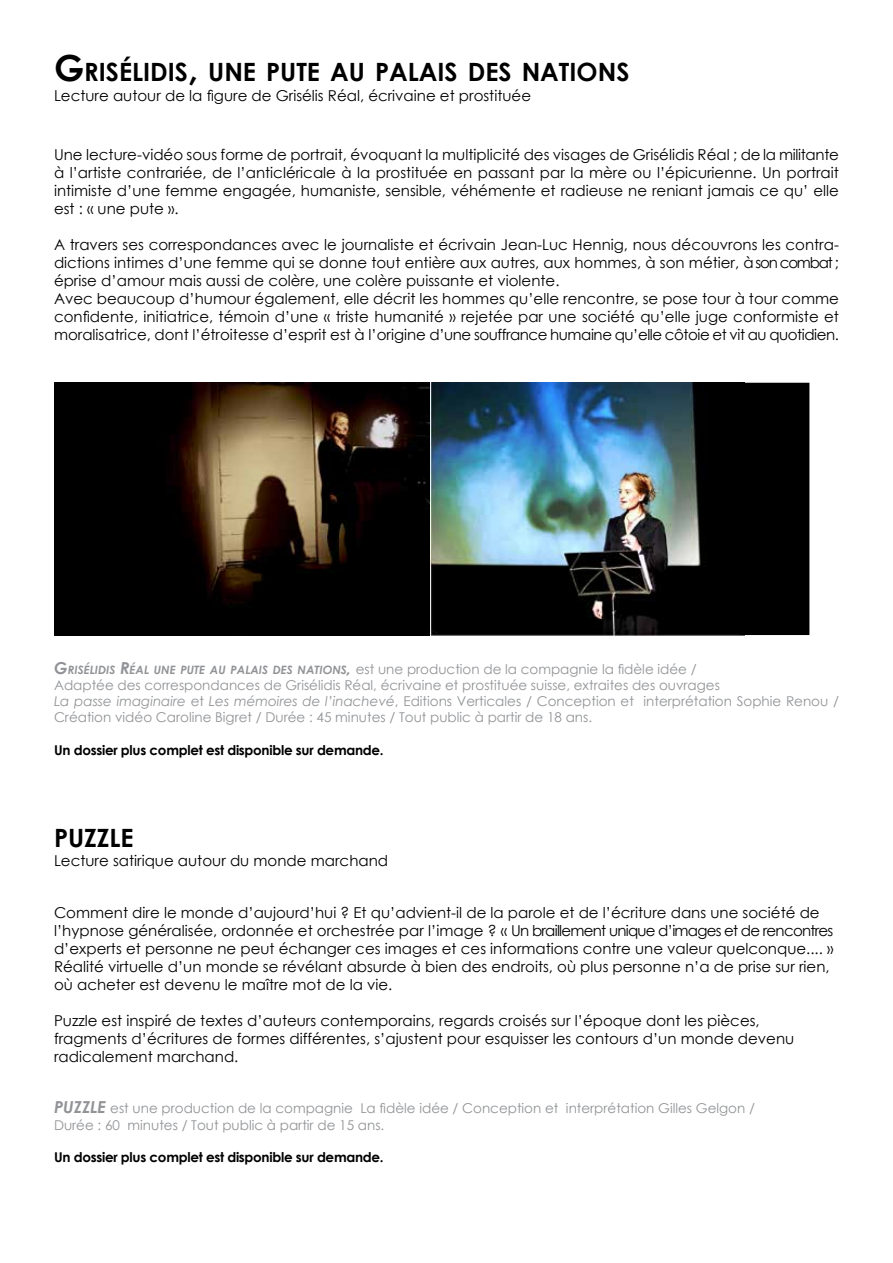
<style>
.page{position:relative;width:893px;height:1263px;background:#fff}
.page>*{position:absolute;margin:0;border:0;box-sizing:border-box;transform-origin:0 0}
.t1{font:700 25.2px "Century Gothic";color:#000}
.t2{font:15px/18px "Century Gothic";color:#000}
.t3{font:13.5px/16.2px "Century Gothic";color:#919396}
.t4{font:700 13.5px "Century Gothic";letter-spacing:-.02em;color:#000}
.s1{font-size:36px}
.s2{font-weight:700;font-style:italic;font-size:16.5px}
.s3{font-weight:700;font-style:italic;font-size:11.55px}
.s4{font-style:italic}
</style>
<div class="page">
<img style="left:54px;top:383px;width:686px;height:252px">
<div style="left:741px;top:383px;width:68px;height:251px;background:#000"></div>
<div style="left:740px;top:383px;width:69px;height:252px;border:2px solid #000"></div>
<h1 class="t1" style="left:54px;top:53px;width:577px"><span class="s1">G</span>RISÉLIDIS<span class="s1">,</span> UNE PUTE AU PALAIS DES NATIONS</h1>
<p class="t2" style="left:54px;top:86px;width:479px">Lecture autour de la figure de Grisélis Réal, écrivaine et prostituée</p>
<p class="t2" style="left:54px;top:145px;width:786px;text-align:justify">Une lecture-vidéo sous forme de portrait, évoquant la multiplicité des visages de Grisélidis Réal ; de la militante à l’artiste contrariée, de l’anticléricale à la prostituée en passant par la mère ou l’épicurienne. Un portrait intimiste d’une femme engagée, humaniste, sensible, véhémente et radieuse ne reniant jamais ce qu’ elle est : « une pute ».</p>
<p class="t2" style="left:54px;top:235px;width:786px">A travers ses correspondances avec le journaliste et écrivain Jean-Luc Hennig, nous découvrons les contra&shy;dictions intimes d’une femme qui se donne tout entière aux autres, aux hommes, à son métier, à son combat ; éprise d’amour mais aussi de colère, une colère puissante et violente.<br>Avec beaucoup d’humour également, elle décrit les hommes qu’elle rencontre, se pose tour à tour comme confidente, initiatrice, témoin d’une « triste humanité » rejetée par une société qu’elle juge conformiste et moralisatrice, dont l’étroitesse d’esprit est à l’origine d’une souffrance humaine qu’elle côtoie et vit au quotidien.</p>
<p class="t3" style="left:54px;top:660px;width:786px"><span class="s2">G</span><span class="s3">RISÉLIDIS</span> <span class="s2">R</span><span class="s3">ÉAL UNE PUTE AU PALAIS DES NATIONS</span><span class="s2">,</span> est une production de la compagnie la fidèle idée /<br>Adaptée des correspondances de Grisélidis Réal, écrivaine et prostituée suisse, extraites des ouvrages<br><span class="s4">La passe imaginaire</span> et <span class="s4">Les mémoires de l’inachevé</span>, Editions Verticales / Conception et interprétation Sophie Renou / Création vidéo Caroline Bigret / Durée : 45 minutes / Tout public à partir de 18 ans.</p>
<p class="t4" style="left:54px;top:739px;width:331px">Un dossier plus complet est disponible sur demande.</p>
<h1 class="t1" style="left:54px;top:818px;width:81px">PUZZLE</h1>
<p class="t2" style="left:54px;top:851px;width:336px">Lecture satirique autour du monde marchand</p>
<p class="t2" style="left:54px;top:903px;width:781px">Comment dire le monde d’aujourd’hui ? Et qu’advient-il de la parole et de l’écriture dans une société de l’hypnose généralisée, ordonnée et orchestrée par l’image ? « Un braillement unique d’images et de rencontres d’experts et personne ne peut échanger ces images et ces informations contre une valeur quelconque.... » Réalité virtuelle d’un monde se révélant absurde à bien des endroits, où plus personne n’a de prise sur rien, où acheter est devenu le maître mot de la vie.</p>
<p class="t2" style="left:54px;top:1011px;width:742px">Puzzle est inspiré de textes d’auteurs contemporains, regards croisés sur l’époque dont les pièces, fragments d’écritures de formes différentes, s’ajustent pour esquisser les contours d’un monde devenu radicalement marchand.</p>
<p class="t3" style="left:54px;top:1100px;width:702px"><span class="s2">PUZZLE</span> est une production de la compagnie La fidèle idée / Conception et interprétation Gilles Gelgon /<br>Durée : 60 minutes / Tout public à partir de 15 ans.</p>
<p class="t4" style="left:54px;top:1147px;width:331px">Un dossier plus complet est disponible sur demande.</p>
</div>
